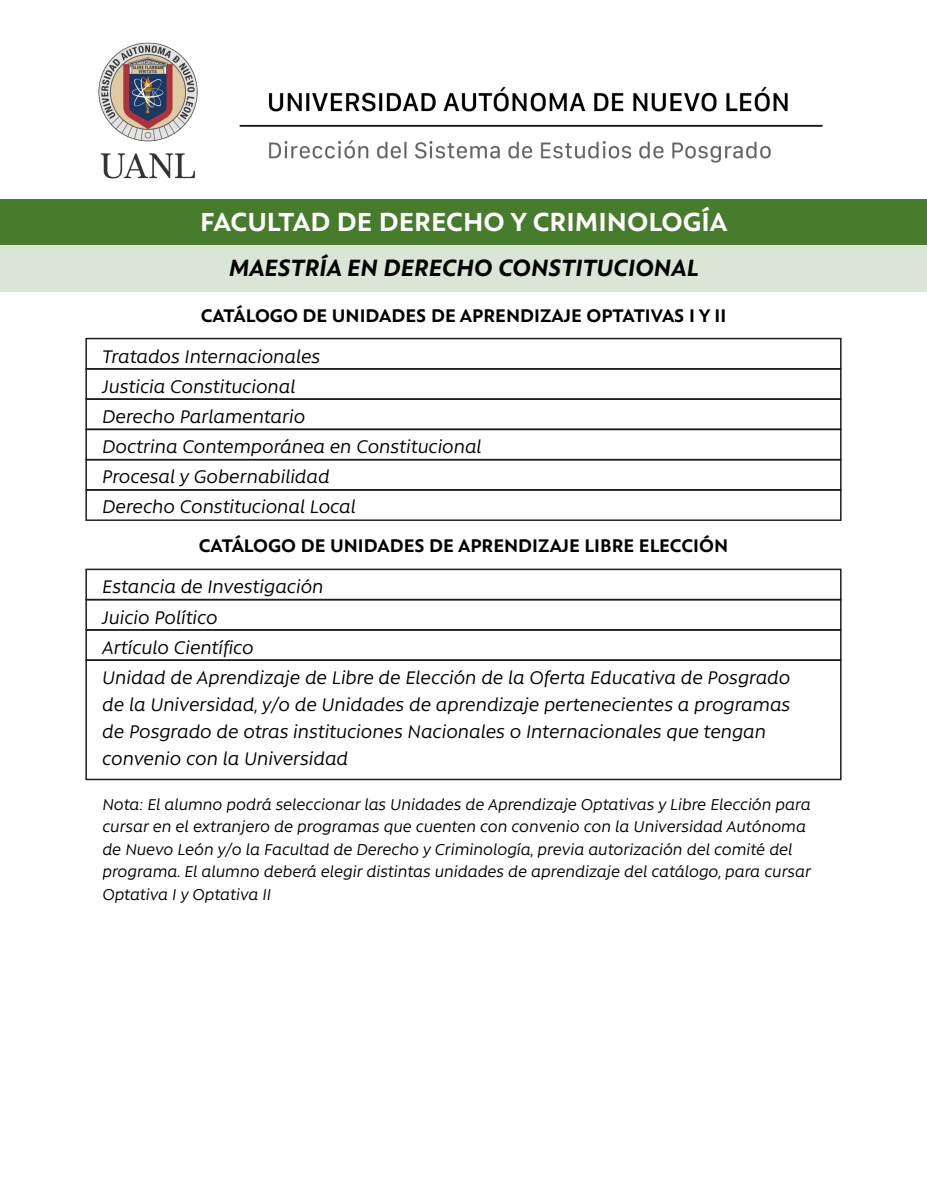
<style>
.page{position:relative;width:927px;height:1197px;background:#fff}
.page>*{position:absolute;margin:0;border:0;box-sizing:border-box;transform-origin:0 0}
.t1{font:700 30px "Rawson Pro";color:#fff}
.t2{font:italic 700 27px "Rawson Pro";color:#000}
.t3{font:italic 21px/30.2px "Rawson Pro";color:#000}
.t4{font:700 21px "Rawson Pro";color:#000}
.t5{font:italic 18px/22.5px "Rawson Pro";color:#000}
</style>
<div class="page">
<img style="left:98px;top:42px;width:725px;height:137px">
<div style="left:0;top:199px;width:927px;height:46px;background:#477c2c"></div>
<div style="left:0;top:245px;width:927px;height:47px;background:#dae5d5"></div>
<div style="left:85px;top:338px;width:756px;height:31px;border:2px solid #1d1d1b"></div>
<div style="left:85px;top:368px;width:756px;height:32px;border:2px solid #1d1d1b"></div>
<div style="left:85px;top:398px;width:756px;height:32px;border:2px solid #1d1d1b"></div>
<div style="left:85px;top:428px;width:756px;height:32px;border:2px solid #1d1d1b"></div>
<div style="left:85px;top:459px;width:756px;height:31px;border:2px solid #1d1d1b"></div>
<div style="left:85px;top:489px;width:756px;height:32px;border:2px solid #1d1d1b"></div>
<div style="left:85px;top:568px;width:756px;height:32px;border:2px solid #1d1d1b"></div>
<div style="left:85px;top:599px;width:756px;height:31px;border:2px solid #1d1d1b"></div>
<div style="left:85px;top:629px;width:756px;height:32px;border:2px solid #1d1d1b"></div>
<div style="left:85px;top:659px;width:756px;height:121px;border:2px solid #1d1d1b"></div>
<h1 class="t1" style="left:200px;top:204px;width:528px">FACULTAD DE DERECHO Y CRIMINOLOGÍA</h1>
<p class="t2" style="left:229px;top:252px;width:471px">MAESTRÍA EN DERECHO CONSTITUCIONAL</p>
<p class="t4" style="left:201px;top:303px;width:527px">CATÁLOGO DE UNIDADES DE APRENDIZAJE OPTATIVAS I Y II</p>
<p class="t3" style="left:102px;top:341px;width:381px">Tratados Internacionales<br>Justicia Constitucional<br>Derecho Parlamentario<br>Doctrina Contemporánea en Constitucional<br>Procesal y Gobernabilidad<br>Derecho Constitucional Local</p>
<p class="t4" style="left:199px;top:534px;width:531px">CATÁLOGO DE UNIDADES DE APRENDIZAJE LIBRE ELECCIÓN</p>
<p class="t3" style="left:102px;top:571px;width:689px">Estancia de Investigación<br>Juicio Político<br>Artículo Científico<br>Unidad de Aprendizaje de Libre de Elección de la Oferta Educativa de Posgrado</p>
<p class="t3" style="left:102px;top:691px;width:689px;line-height:27.2px">de la Universidad, y/o de Unidades de aprendizaje pertenecientes a programas de Posgrado de otras instituciones Nacionales o Internacionales que tengan convenio con la Universidad</p>
<p class="t5" style="left:102px;top:793px;width:710px">Nota: El alumno podrá seleccionar las Unidades de Aprendizaje Optativas y Libre Elección para cursar en el extranjero de programas que cuenten con convenio con la Universidad Autónoma de Nuevo León y/o la Facultad de Derecho y Criminología, previa autorización del comité del programa. El alumno deberá elegir distintas unidades de aprendizaje del catálogo, para cursar Optativa I y Optativa II</p>
</div>
